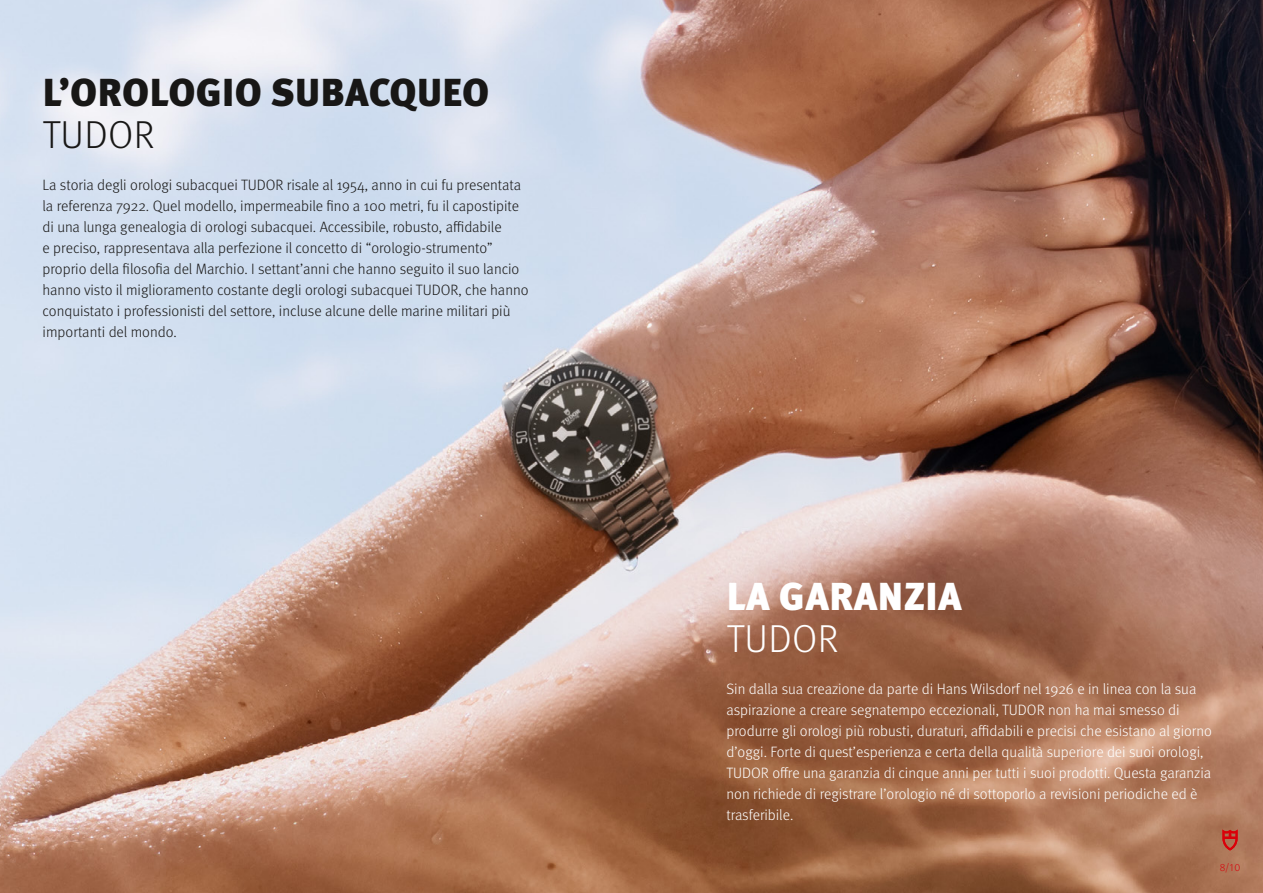
<style>
.page{position:relative;width:1263px;height:893px;background:#fff}
.page>*{position:absolute;margin:0;border:0;box-sizing:border-box;transform-origin:0 0}
.t1{font:900 39px "Meta Pro";letter-spacing:.01em;color:#181716}
.t2{font:900 39px "Meta Pro";letter-spacing:.01em;color:#fff}
.t3{font:300 39px "Meta Pro";letter-spacing:.01em;color:#fff}
.t4{font:300 39px "Meta Pro";letter-spacing:.01em;color:#181716}
.t5{font:300 15px/21px "Meta Pro";color:#181716}
.t6{font:300 15px/21px "Meta Pro";color:#fff}
.t7{font:300 10.5px "Meta Pro";color:#da0009}
</style>
<div class="page">
<img style="left:0;top:0;width:1263px;height:893px">
<svg style="left:1222px;top:829px;width:15px;height:21px"></svg>
<h1 class="t1" style="left:43px;top:61px;width:448px">L’OROLOGIO SUBACQUEO</h1>
<h1 class="t4" style="left:43px;top:106px;width:113px">TUDOR</h1>
<p class="t5" style="left:43px;top:173px;width:488px">La storia degli orologi subacquei TUDOR risale al 1954, anno in cui fu presentata la referenza 7922. Quel modello, impermeabile fino a 100 metri, fu il capostipite di una lunga genealogia di orologi subacquei. Accessibile, robusto, affidabile<br>e preciso, rappresentava alla perfezione il concetto di “orologio-strumento” proprio della filosofia del Marchio. I settant’anni che hanno seguito il suo lancio hanno visto il miglioramento costante degli orologi subacquei TUDOR, che hanno conquistato i professionisti del settore, incluse alcune delle marine militari più importanti del mondo.</p>
<h1 class="t2" style="left:727px;top:565px;width:237px">LA GARANZIA</h1>
<h1 class="t3" style="left:727px;top:610px;width:113px">TUDOR</h1>
<p class="t6" style="left:726px;top:677px;width:487px">Sin dalla sua creazione da parte di Hans Wilsdorf nel 1926 e in linea con la sua aspirazione a creare segnatempo eccezionali, TUDOR non ha mai smesso di produrre gli orologi più robusti, duraturi, affidabili e precisi che esistano al giorno d’oggi. Forte di quest’esperienza e certa della qualità superiore dei suoi orologi, TUDOR offre una garanzia di cinque anni per tutti i suoi prodotti. Questa garanzia non richiede di registrare l’orologio né di sottoporlo a revisioni periodiche ed è trasferibile.</p>
<p class="t7" style="left:1220px;top:860px;width:22px">8/10</p>
</div>
